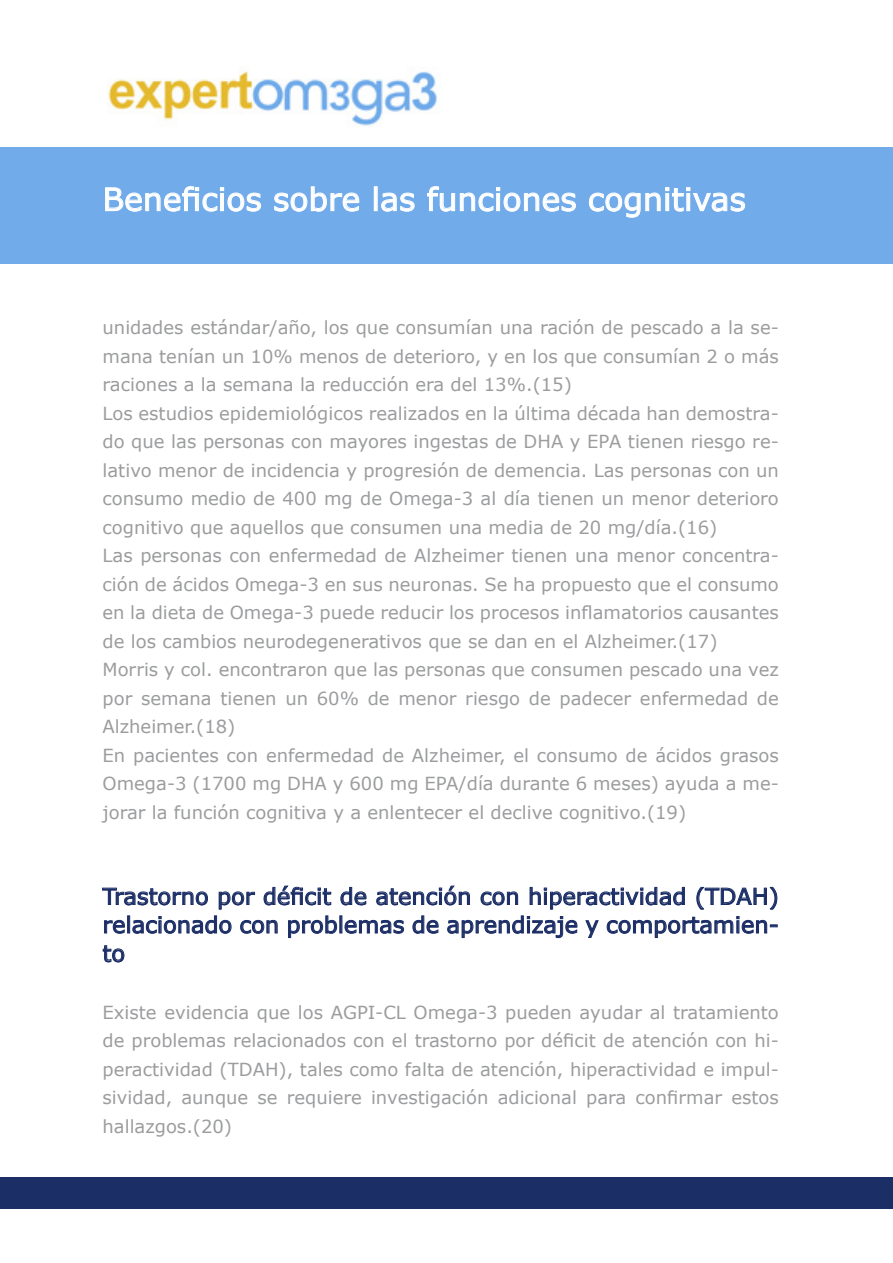
<style>
.page{position:relative;width:893px;height:1263px;background:#fff}
.page>*{position:absolute;margin:0;border:0;box-sizing:border-box;transform-origin:0 0}
.t1{font:31.5px "MS Reference Sans Serif";color:#fff}
.t2{font:22.5px/28.5px "MS Reference Sans Serif";color:#1c2e66;text-align:justify}
.t3{font:18px/28.5px "MS Reference Sans Serif";color:#9b9c9e}
</style>
<div class="page">
<hr style="left:0;top:147px;width:1px;height:117px;background:#71abea">
<hr style="left:0;top:1178px;width:1px;height:31px;background:#1c2e66">
<img style="left:108px;top:68px;width:329px;height:58px">
<div style="left:1px;top:147px;width:892px;height:117px;background:#71abea"></div>
<div style="left:1px;top:1178px;width:892px;height:31px;background:#1c2e66"></div>
<svg style="left:102px;top:885px;width:676px;height:53px"></svg>
<svg style="left:102px;top:945px;width:23px;height:17px"></svg>
<svg style="left:105px;top:186px;width:156px;height:26px"></svg>
<svg style="left:274px;top:186px;width:86px;height:26px"></svg>
<div style="left:374px;top:186px;width:4px;height:25px;border:1px solid #fff"></div>
<svg style="left:381px;top:192px;width:34px;height:20px"></svg>
<svg style="left:427px;top:186px;width:149px;height:26px"></svg>
<svg style="left:589px;top:187px;width:156px;height:31px"></svg>
<h1 class="t1" style="left:103px;top:179px;width:645px">Beneficios sobre las funciones cognitivas</h1>
<p class="t3" style="left:103px;top:313px;width:678px">unidades estándar/año, los que consumían una ración de pescado a la se&shy;mana tenían un 10% menos de deterioro, y en los que consumían 2 o más raciones a la semana la reducción era del 13%.(15)<br>Los estudios epidemiológicos realizados en la última década han demostra&shy;do que las personas con mayores ingestas de DHA y EPA tienen riesgo re&shy;lativo menor de incidencia y progresión de demencia. Las personas con un consumo medio de 400 mg de Omega-3 al día tienen un menor deterioro cognitivo que aquellos que consumen una media de 20 mg/día.(16)<br>Las personas con enfermedad de Alzheimer tienen una menor concentra&shy;ción de ácidos Omega-3 en sus neuronas. Se ha propuesto que el consumo en la dieta de Omega-3 puede reducir los procesos inflamatorios causantes de los cambios neurodegenerativos que se dan en el Alzheimer.(17)<br>Morris y col. encontraron que las personas que consumen pescado una vez por semana tienen un 60% de menor riesgo de padecer enfermedad de Alzheimer.(18)<br>En pacientes con enfermedad de Alzheimer, el consumo de ácidos grasos Omega-3 (1700 mg DHA y 600 mg EPA/día durante 6 meses) ayuda a me&shy;jorar la función cognitiva y a enlentecer el declive cognitivo.(19)</p>
<p class="t2" style="left:103px;top:881px;width:678px">Trastorno por déficit de atención con hiperactividad (TDAH) relacionado con problemas de aprendizaje y comportamien&shy;to</p>
<p class="t3" style="left:103px;top:997px;width:678px;text-align:justify">Existe evidencia que los AGPI-CL Omega-3 pueden ayudar al tratamiento de problemas relacionados con el trastorno por déficit de atención con hi&shy;peractividad (TDAH), tales como falta de atención, hiperactividad e impul&shy;sividad, aunque se requiere investigación adicional para confirmar estos hallazgos.(20)</p>
</div>
